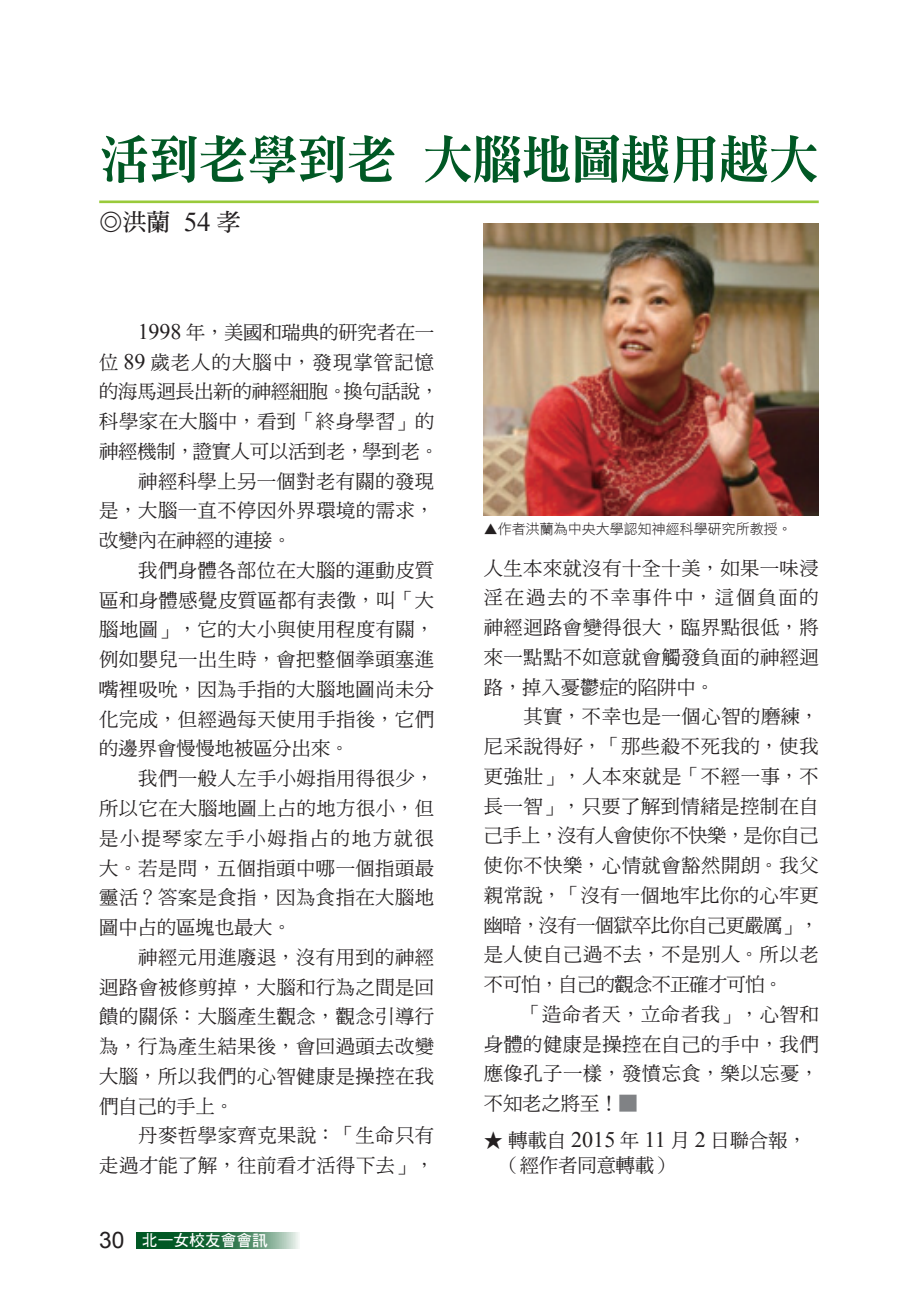
<style>
.page{position:relative;width:918px;height:1290px;background:#fff}
.page>*{position:absolute;margin:0;border:0;box-sizing:border-box;transform-origin:0 0}
.主標{font:52.5px "DFN Ming XB HK BF";letter-spacing:-.02em;color:#005824;scale:.96 1}
.作者{font:23.62px "DF Ming Bd HK BF";color:#231f20}
.t1{font:22.75px "Arial";color:#231f20}
.內文{font:19.25px/29.8px "DF Ming Md HK BF";letter-spacing:.025em;color:#231f20;text-align:justify}
.內文-2{font:19.25px/29.8px "DF Ming Md HK BF";letter-spacing:-.01em;color:#231f20}
.內文-3{font:19.25px "DF Ming Md HK BF";color:#231f20}
.t2{font:15.75px "DF Hei Bd HK BF";color:#fff}
.照片說明字{font:14px "DF Hei Lt HK BF";color:#231f20}
.s1{font-family:"Times New Roman";font-size:27.12px}
.s2{font-family:"Times New Roman";font-size:22.05px}
.s3{color:#808285}
</style>
<div class="page">
<svg style="left:137px;top:1232px;width:162px;height:16px"></svg>
<hr style="left:99px;top:200px;width:720px;height:3px;background:#99ca3b">
<img style="left:484px;top:223px;width:335px;height:293px">
<p class="主標" style="left:99px;top:133px;width:751px">活到老學到老大腦地圖越用越大</p>
<p class="作者" style="left:99px;top:210px;width:143px">◎洪蘭 <span class="s1">54</span> 孝</p>
<p class="內文-2" style="left:99px;top:317px;width:341px;text-indent:38px"><span class="s2">1998</span> 年，美國和瑞典的研究者在一位 <span class="s2">89</span> 歲老人的大腦中，發現掌管記憶的海馬迴長出新的神經細胞。換句話說，科學家在大腦中，看到「終身學習」的神經機制，證實人可以活到老，學到老。</p>
<p class="內文" style="left:99px;top:466px;width:336px;text-indent:39px">神經科學上另一個對老有關的發現是，大腦一直不停因外界環境的需求，改變內在神經的連接。</p>
<p class="內文" style="left:99px;top:555px;width:336px;text-indent:39px">我們身體各部位在大腦的運動皮質區和身體感覺皮質區都有表徵，叫「大腦地圖」，它的大小與使用程度有關，例如嬰兒一出生時，會把整個拳頭塞進嘴裡吸吮，因為手指的大腦地圖尚未分化完成，但經過每天使用手指後，它們的邊界會慢慢地被區分出來。</p>
<p class="內文" style="left:99px;top:763px;width:336px;text-indent:39px">我們一般人左手小姆指用得很少，所以它在大腦地圖上占的地方很小，但是小提琴家左手小姆指占的地方就很大。若是問，五個指頭中哪一個指頭最靈活？答案是食指，因為食指在大腦地圖中占的區塊也最大。</p>
<p class="內文" style="left:99px;top:942px;width:336px;text-indent:39px">神經元用進廢退，沒有用到的神經迴路會被修剪掉，大腦和行為之間是回饋的關係：大腦產生觀念，觀念引導行為，行為產生結果後，會回過頭去改變大腦，所以我們的心智健康是操控在我們自己的手上。</p>
<p class="內文" style="left:99px;top:1120px;width:336px;text-align:right">丹麥哲學家齊克果說：「生命只有<br>走過才能了解，往前看才活得下去」，</p>
<p class="t1" style="left:99px;top:1227px;width:27px">30</p>
<p class="t2" style="left:142px;top:1232px;width:127px">北一女校友會會訊</p>
<p class="照片說明字" style="left:484px;top:522px;width:309px">▲作者洪蘭為中央大學認知神經科學研究所教授。</p>
<p class="內文" style="left:484px;top:553px;width:336px">人生本來就沒有十全十美，如果一味浸淫在過去的不幸事件中，這個負面的神經迴路會變得很大，臨界點很低，將來一點點不如意就會觸發負面的神經迴路，掉入憂鬱症的陷阱中。</p>
<p class="內文" style="left:484px;top:702px;width:336px;text-indent:40px">其實，不幸也是一個心智的磨練，尼采說得好，「那些殺不死我的，使我更強壯」，人本來就是「不經一事，不長一智」，只要了解到情緒是控制在自己手上，沒有人會使你不快樂，是你自己使你不快樂，心情就會豁然開朗。我父親常說，「沒有一個地牢比你的心牢更幽暗，沒有一個獄卒比你自己更嚴厲」，是人使自己過不去，不是別人。所以老不可怕，自己的觀念不正確才可怕。</p>
<p class="內文" style="left:484px;top:999px;width:336px;text-indent:38px">「造命者天，立命者我」，心智和身體的健康是操控在自己的手中，我們應像孔子一樣，發憤忘食，樂以忘憂，不知老之將至！<span class="s3">■</span></p>
<p class="內文" style="left:484px;top:1125px;width:324px">★ 轉載自 <span class="s2">2015</span> 年 <span class="s2">11</span> 月 <span class="s2">2</span> 日聯合報，</p>
<p class="內文-3" style="left:500px;top:1155px;width:175px">（經作者同意轉載）</p>
</div>
